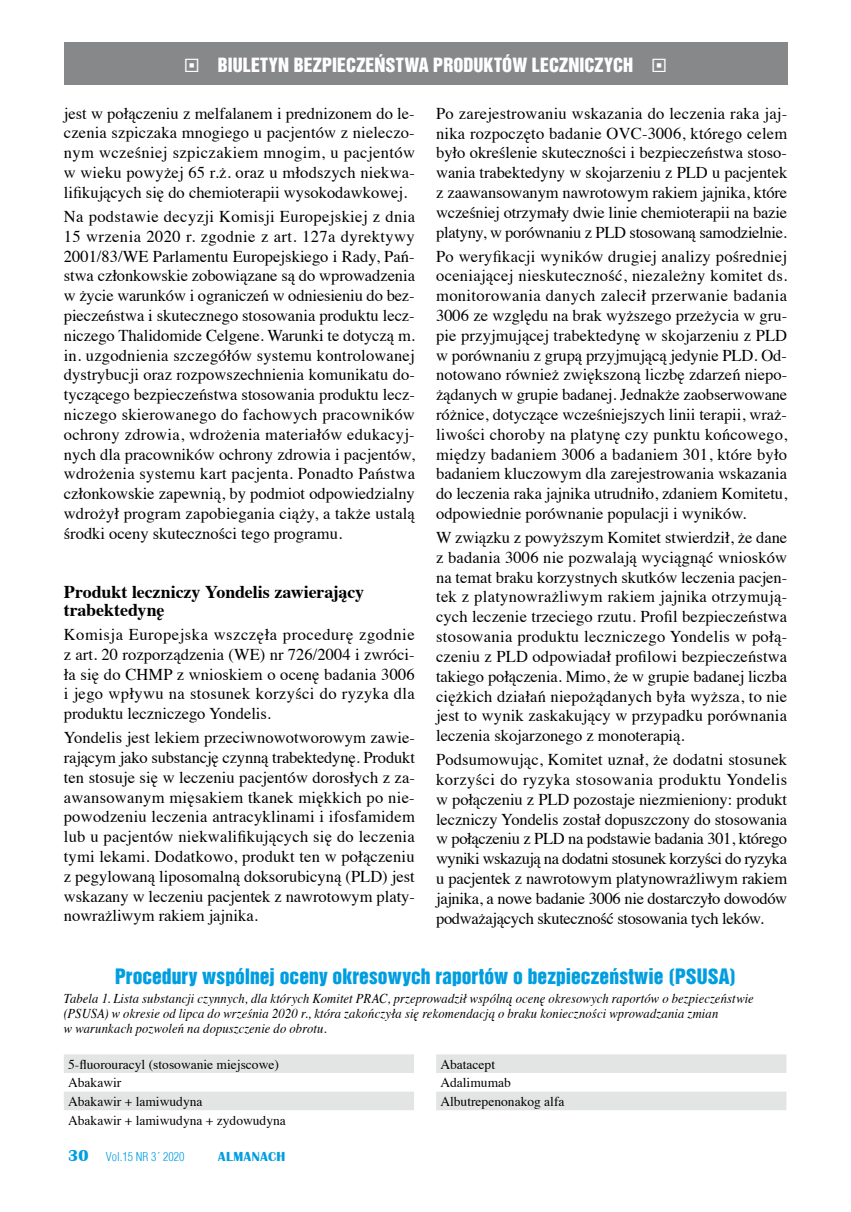
<style>
.page{position:relative;width:851px;height:1212px;background:#fff}
.page>*{position:absolute;margin:0;border:0;box-sizing:border-box;transform-origin:0 0}
.t1{font:19.5px "Switzerland Inserat";letter-spacing:.005em;color:#009ee0}
.t2{font:700 18px/18px "Times";letter-spacing:-.01em;color:#000}
.t3{font:18px "Switzerland Inserat";letter-spacing:.005em;color:#fff}
.t4{font:16.5px/19.8px "Times";color:#000;text-align:justify}
.t5{font:italic 13.5px/15px "Times";letter-spacing:.01em;color:#000;scale:.93 1}
.t6{font:13.5px/18.6px "Times";color:#000}
.t7{font:700 13.5px "Britannic";letter-spacing:.04em;color:#009ee0}
.t8{font:300 12px "Switzerland Cond";color:#009ee0}
.s1{font-family:"Britannic";font-weight:700;font-size:16.5px}
</style>
<div class="page">
<svg style="left:64px;top:1054px;width:350px;height:56px"></svg>
<svg style="left:436px;top:1054px;width:350px;height:56px"></svg>
<div style="left:64px;top:43px;width:723px;height:42px;background:#87888a"></div>
<p class="t3" style="left:184px;top:53px;width:484px">◻ BIULETYN BEZPIECZEŃSTWA PRODUKTÓW LECZNICZYCH ◻</p>
<p class="t4" style="left:64px;top:102px;width:352px">jest w połączeniu z melfalanem i prednizonem do le&shy;czenia szpiczaka mnogiego u pacjentów z nieleczo&shy;nym wcześniej szpiczakiem mnogim, u pacjentów w wieku powyżej 65 r.ż. oraz u młodszych niekwa&shy;lifikujących się do chemioterapii wysokodawkowej.</p>
<p class="t4" style="left:64px;top:205px;width:352px">Na podstawie decyzji Komisji Europejskiej z dnia 15 wrzenia 2020 r. zgodnie z art. 127a dyrektywy 2001/83/WE Parlamentu Europejskiego i Rady, Pań&shy;stwa członkowskie zobowiązane są do wprowadzenia w życie warunków i ograniczeń w odniesieniu do bez&shy;pieczeństwa i skutecznego stosowania produktu lecz&shy;niczego Thalidomide Celgene. Warunki te dotyczą m. in. uzgodnienia szczegółów systemu kontrolowanej dystrybucji oraz rozpowszechnienia komunikatu do&shy;tyczącego bezpieczeństwa stosowania produktu lecz&shy;niczego skierowanego do fachowych pracowników ochrony zdrowia, wdrożenia materiałów edukacyj&shy;nych dla pracowników ochrony zdrowia i pacjentów, wdrożenia systemu kart pacjenta. Ponadto Państwa członkowskie zapewnią, by podmiot odpowiedzialny wdrożył program zapobiegania ciąży, a także ustalą środki oceny skuteczności tego programu.</p>
<p class="t4" style="left:436px;top:102px;width:352px">Po zarejestrowaniu wskazania do leczenia raka jaj&shy;nika rozpoczęto badanie OVC-3006, którego celem było określenie skuteczności i bezpieczeństwa stoso&shy;wania trabektedyny w skojarzeniu z PLD u pacjentek z zaawansowanym nawrotowym rakiem jajnika, które wcześniej otrzymały dwie linie chemioterapii na bazie platyny, w porównaniu z PLD stosowaną samodzielnie.</p>
<p class="t4" style="left:436px;top:245px;width:352px">Po weryfikacji wyników drugiej analizy pośredniej oceniającej nieskuteczność, niezależny komitet ds. monitorowania danych zalecił przerwanie badania 3006 ze względu na brak wyższego przeżycia w gru&shy;pie przyjmującej trabektedynę w skojarzeniu z PLD w porównaniu z grupą przyjmującą jedynie PLD. Od&shy;notowano również zwiększoną liczbę zdarzeń niepo&shy;żądanych w grupie badanej. Jednakże zaobserwowane różnice, dotyczące wcześniejszych linii terapii, wraż&shy;liwości choroby na platynę czy punktu końcowego, między badaniem 3006 a badaniem 301, które było badaniem kluczowym dla zarejestrowania wskazania do leczenia raka jajnika utrudniło, zdaniem Komitetu, odpowiednie porównanie populacji i wyników.</p>
<p class="t4" style="left:436px;top:526px;width:352px">W związku z powyższym Komitet stwierdził, że dane z badania 3006 nie pozwalają wyciągnąć wniosków na temat braku korzystnych skutków leczenia pacjen&shy;tek z platynowrażliwym rakiem jajnika otrzymują&shy;cych leczenie trzeciego rzutu. Profil bezpieczeństwa stosowania produktu leczniczego Yondelis w połą&shy;czeniu z PLD odpowiadał profilowi bezpieczeństwa takiego połączenia. Mimo, że w grupie badanej liczba ciężkich działań niepożądanych była wyższa, to nie jest to wynik zaskakujący w przypadku porównania leczenia skojarzonego z monoterapią.</p>
<p class="t4" style="left:436px;top:748px;width:352px">Podsumowując, Komitet uznał, że dodatni stosunek korzyści do ryzyka stosowania produktu Yondelis w połączeniu z PLD pozostaje niezmieniony: produkt leczniczy Yondelis został dopuszczony do stosowania w połączeniu z PLD na podstawie badania 301, którego wyniki wskazują na dodatni stosunek korzyści do ryzyka u pacjentek z nawrotowym platynowrażliwym rakiem jajnika, a nowe badanie 3006 nie dostarczyło dowodów podważających skuteczność stosowania tych leków.</p>
<p class="t1" style="left:115px;top:964px;width:622px">Procedury wspólnej oceny okresowych raportów o bezpieczeństwie (PSUSA)</p>
<p class="t5" style="left:64px;top:990px;width:743px">Tabela 1. Lista substancji czynnych, dla których Komitet PRAC, przeprowadził wspólną ocenę okresowych raportów o bezpieczeństwie (PSUSA) w okresie od lipca do września 2020 r., która zakończyła się rekomendacją o braku konieczności wprowadzania zmian<br>w warunkach pozwoleń na dopuszczenie do obrotu.</p>
<p class="t6" style="left:68px;top:1054px;width:219px">5-fluorouracyl (stosowanie miejscowe)<br>Abakawir<br>Abakawir + lamiwudyna<br>Abakawir + lamiwudyna + zydowudyna</p>
<p class="t6" style="left:440px;top:1054px;width:126px">Abatacept<br>Adalimumab<br>Albutrepenonakog alfa</p>
<p class="t2" style="left:64px;top:581px;width:302px">Produkt leczniczy Yondelis zawierający trabektedynę</p>
<p class="t4" style="left:64px;top:623px;width:352px">Komisja Europejska wszczęła procedurę zgodnie z art. 20 rozporządzenia (WE) nr 726/2004 i zwróci&shy;ła się do CHMP z wnioskiem o ocenę badania 3006 i jego wpływu na stosunek korzyści do ryzyka dla produktu leczniczego Yondelis.</p>
<p class="t4" style="left:64px;top:726px;width:352px">Yondelis jest lekiem przeciwnowotworowym zawie&shy;rającym jako substancję czynną trabektedynę. Produkt ten stosuje się w leczeniu pacjentów dorosłych z za&shy;awansowanym mięsakiem tkanek miękkich po nie&shy;powodzeniu leczenia antracyklinami i ifosfamidem lub u pacjentów niekwalifikujących się do leczenia tymi lekami. Dodatkowo, produkt ten w połączeniu z pegylowaną liposomalną doksorubicyną (PLD) jest wskazany w leczeniu pacjentek z nawrotowym platy&shy;nowrażliwym rakiem jajnika.</p>
<p class="t8" style="left:68px;top:1149px;width:118px"><span class="s1">30</span> Vol.15 NR 3´ 2020</p>
<p class="t7" style="left:218px;top:1148px;width:69px">ALMANACH</p>
</div>
